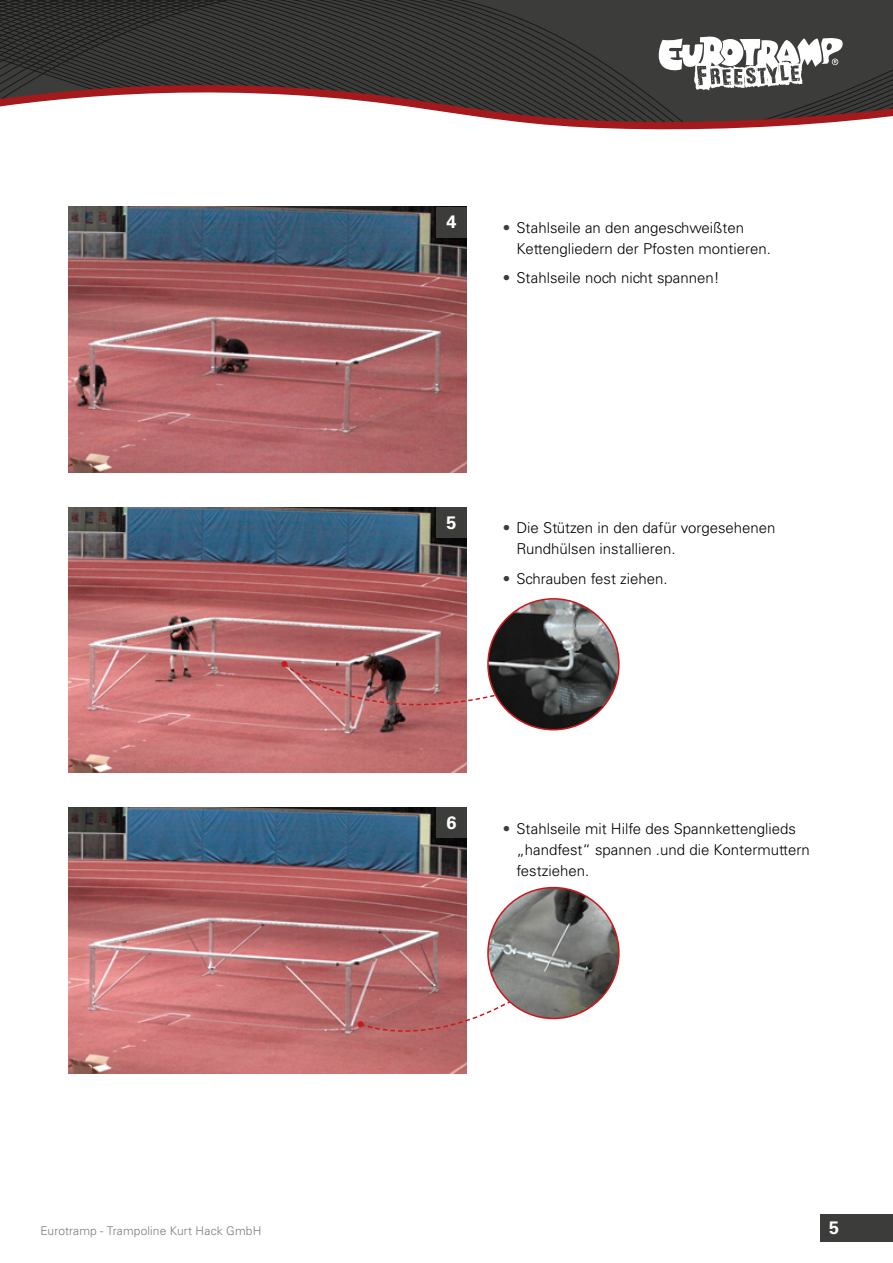
<style>
.page{position:relative;width:893px;height:1263px;background:#fff}
.page>*{position:absolute;margin:0;border:0;box-sizing:border-box;transform-origin:0 0}
.t1{font:700 18px "Univers LT Std";color:#fff}
.t2{font:300 15px/21px "Univers LT Std";color:#000}
.t3{font:300 12px "Univers LT Std";letter-spacing:.01em;color:#7c7b7b}
.s1{color:#3c3c3b}
</style>
<div class="page">
<svg style="left:0;top:0;width:893px;height:73px;background:#353534"></svg>
<svg style="left:0;top:73px;width:893px;height:57px"></svg>
<svg style="left:653px;top:35px;width:192px;height:56px"></svg>
<div style="left:821px;top:1214px;width:72px;height:27px;background:#3c3c3b"></div>
<img style="left:68px;top:207px;width:399px;height:265px">
<img style="left:68px;top:507px;width:399px;height:266px">
<img style="left:68px;top:807px;width:399px;height:266px">
<div style="left:436px;top:207px;width:31px;height:30px;background:#3c3c3b"></div>
<div style="left:436px;top:507px;width:31px;height:31px;background:#3c3c3b"></div>
<div style="left:436px;top:807px;width:31px;height:31px;background:#3c3c3b"></div>
<svg style="left:281px;top:661px;width:207px;height:75px;background:#b47575"></svg>
<svg style="left:358px;top:995px;width:162px;height:56px"></svg>
<img style="left:488px;top:599px;width:131px;height:131px">
<img style="left:488px;top:887px;width:131px;height:131px;border-radius:65px">
<p class="t1" style="left:447px;top:211px;width:12px">4</p>
<p class="t2" style="left:516px;top:217px;width:256px;text-indent:-14px"><span class="s1">•</span> Stahlseile an den angeschweißten<br>Kettengliedern der Pfosten montieren.</p>
<p class="t2" style="left:503px;top:268px;width:218px"><span class="s1">•</span> Stahlseile noch nicht spannen!</p>
<p class="t1" style="left:447px;top:512px;width:12px">5</p>
<p class="t2" style="left:516px;top:517px;width:261px;text-indent:-14px"><span class="s1">•</span> Die Stützen in den dafür vorgesehenen<br>Rundhülsen installieren.</p>
<p class="t2" style="left:503px;top:568px;width:166px"><span class="s1">•</span> Schrauben fest ziehen.</p>
<p class="t1" style="left:447px;top:812px;width:12px">6</p>
<p class="t2" style="left:516px;top:818px;width:295px;text-indent:-14px"><span class="s1">•</span> Stahlseile mit Hilfe des Spannkettenglieds „handfest“ spannen .und die Kontermuttern festziehen.</p>
<p class="t3" style="left:40px;top:1223px;width:222px">Eurotramp - Trampoline Kurt Hack GmbH</p>
<p class="t1" style="left:829px;top:1217px;width:12px">5</p>
</div>
